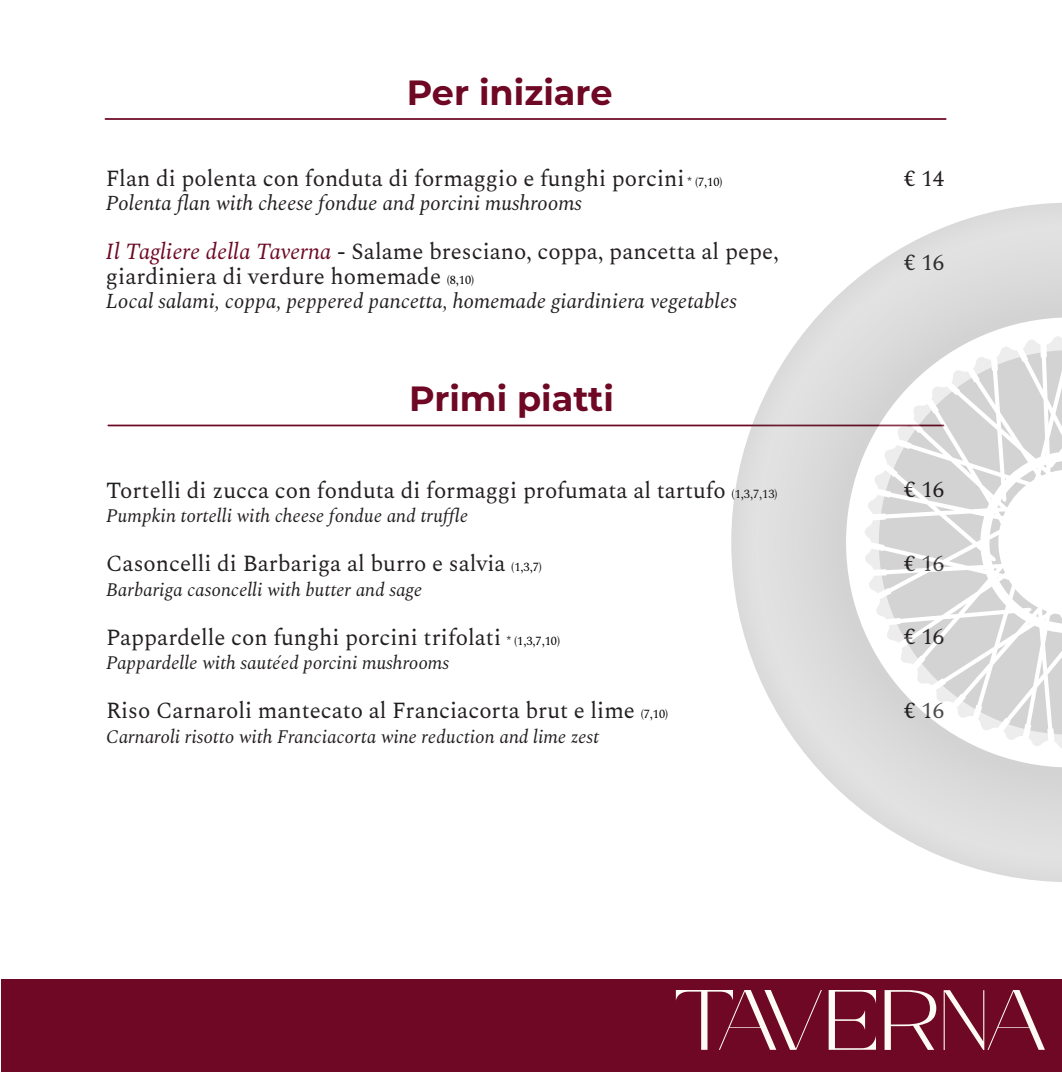
<style>
.page{position:relative;width:1062px;height:1072px;background:#fff}
.page>*{position:absolute;margin:0;border:0;box-sizing:border-box;transform-origin:0 0}
.t1{font:700 35px "Montserrat";color:#6e0824}
.t2{font:22.75px/24.5px "Spectral";color:#231f20}
.t3{font:italic 21px "Spectral";color:#231f20}
.t4{font:italic 18.9px "Spectral";color:#231f20}
.s1{font-size:12.25px;color:#000001}
.s2{font-style:italic;color:#6e0824}
</style>
<div class="page">
<div style="left:1px;top:979px;width:1060px;height:92px;background:#6e0824"></div>
<svg style="left:675px;top:990px;width:146px;height:59px"></svg>
<svg style="left:828px;top:990px;width:47px;height:59px"></svg>
<svg style="left:884px;top:990px;width:52px;height:59px"></svg>
<svg style="left:943px;top:990px;width:101px;height:60px"></svg>
<hr style="left:105px;top:118px;width:840px;height:2px;background:#6e0824">
<hr style="left:108px;top:424px;width:835px;height:2px;background:#6e0824">
<svg style="left:731px;top:203px;width:330px;height:679px"></svg>
<svg style="left:845px;top:317px;width:216px;height:450px;fill:#d8d8d8"></svg>
<h1 class="t1" style="left:406px;top:67px;width:207px">Per iniziare</h1>
<p class="t2" style="left:106px;top:164px;width:618px">Flan di polenta con fonduta di formaggio e funghi porcini <span class="s1">* (7,10)</span></p>
<p class="t3" style="left:106px;top:188px;width:477px">Polenta flan with cheese fondue and porcini mushrooms</p>
<p class="t2" style="left:106px;top:238px;width:674px"><span class="s2">Il Tagliere della Taverna</span> - Salame bresciano, coppa, pancetta al pepe, giardiniera di verdure homemade <span class="s1">(8,10)</span></p>
<p class="t3" style="left:106px;top:286px;width:632px">Local salami, coppa, peppered pancetta, homemade giardiniera vegetables</p>
<h1 class="t1" style="left:409px;top:373px;width:206px">Primi piatti</h1>
<p class="t2" style="left:106px;top:476px;width:672px">Tortelli di zucca con fonduta di formaggi profumata al tartufo <span class="s1">(1,3,7,13)</span></p>
<p class="t4" style="left:106px;top:502px;width:363px">Pumpkin tortelli with cheese fondue and truffle</p>
<p class="t2" style="left:106px;top:549px;width:437px">Casoncelli di Barbariga al burro e salvia <span class="s1">(1,3,7)</span></p>
<p class="t4" style="left:106px;top:575px;width:317px">Barbariga casoncelli with butter and sage</p>
<p class="t2" style="left:106px;top:623px;width:455px">Pappardelle con funghi porcini trifolati <span class="s1">* (1,3,7,10)</span></p>
<p class="t4" style="left:106px;top:649px;width:344px">Pappardelle with sautéed porcini mushrooms</p>
<p class="t2" style="left:106px;top:696px;width:563px">Riso Carnaroli mantecato al Franciacorta brut e lime <span class="s1">(7,10)</span></p>
<p class="t4" style="left:106px;top:722px;width:494px">Carnaroli risotto with Franciacorta wine reduction and lime zest</p>
<p class="t2" style="left:904px;top:164px;width:41px">€ 14</p>
<p class="t2" style="left:904px;top:249px;width:41px">€ 16</p>
<p class="t2" style="left:904px;top:475px;width:41px">€ 16</p>
<p class="t2" style="left:904px;top:549px;width:41px">€ 16</p>
<p class="t2" style="left:904px;top:622px;width:41px">€ 16</p>
<p class="t2" style="left:904px;top:696px;width:41px">€ 16</p>
</div>
